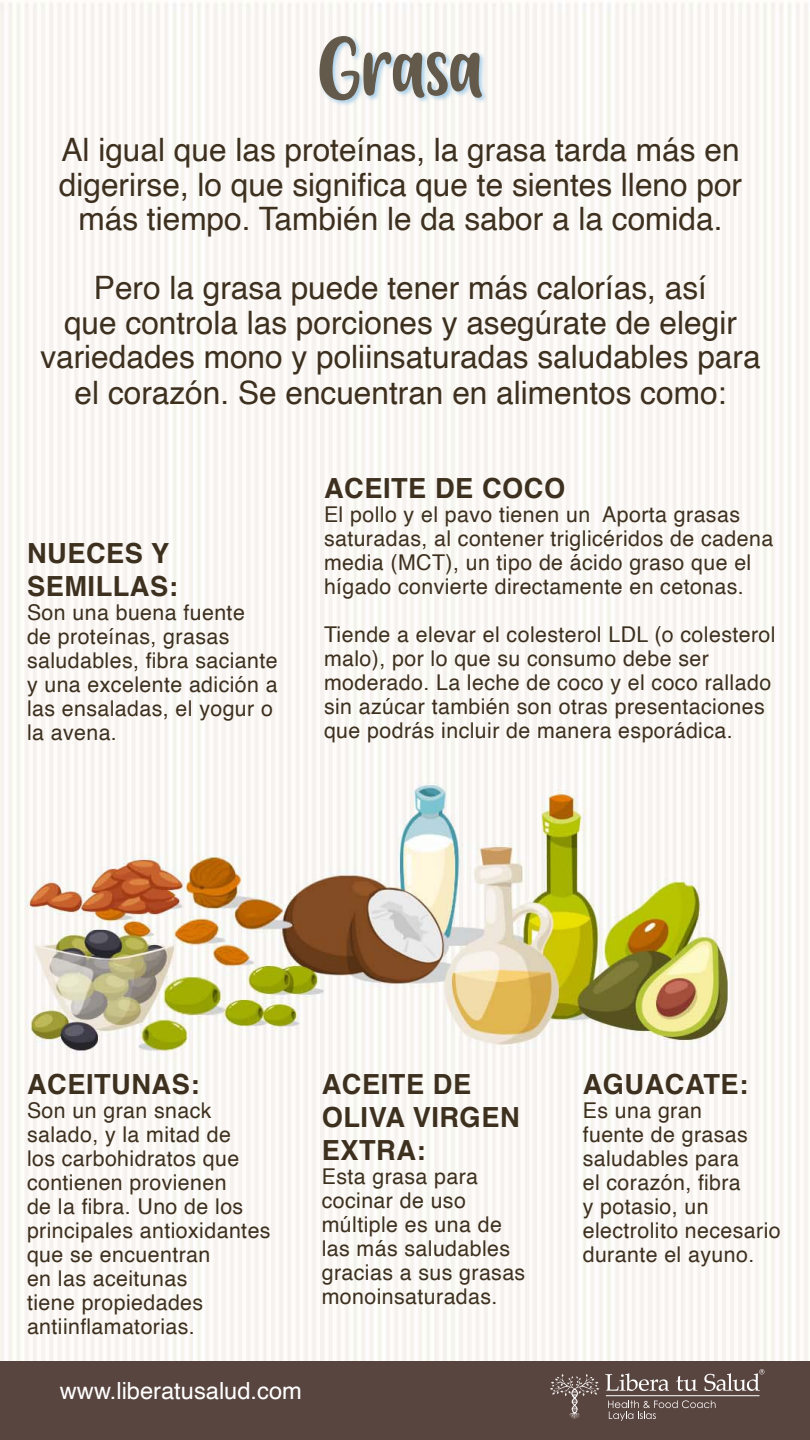
<style>
.page{position:relative;width:810px;height:1440px;background:#fff}
.page>*{position:absolute;margin:0;border:0;box-sizing:border-box;transform-origin:0 0}
.t1{font:85.5px "Friendly Schoolmates";letter-spacing:-.02em;color:#645a4b}
.t2{font:32.25px/35px "Helvetica";color:#3d301f;text-align:center}
.t3{font:700 27.75px/33px "Helvetica";letter-spacing:.02em;color:#3d301f}
.t4{font:23.7px "Helvetica";color:#fff}
.t5{font:21.75px/24px "Helvetica";letter-spacing:.02em;color:#3d301f}
</style>
<div class="page">
<img style="left:0;top:2px;width:809px;height:1359px">
<svg style="left:317px;top:35px;width:171px;height:72px"></svg>
<div style="left:0;top:1361px;width:810px;height:79px;background:#594540"></div>
<svg style="left:608px;top:1400px;width:108px;height:21px"></svg>
<svg style="left:605px;top:1373px;width:64px;height:18px"></svg>
<svg style="left:676px;top:1376px;width:21px;height:15px"></svg>
<svg style="left:550px;top:1374px;width:49px;height:45px"></svg>
<hr style="left:606px;top:1395px;width:153px;height:1px;background:#fff">
<svg style="left:704px;top:1369px;width:60px;height:22px"></svg>
<h1 class="t1" style="left:317px;top:21px;width:168px">Grasa</h1>
<h2 class="t2" style="left:59px;top:134px;width:685px;line-height:34.5px">Al igual que las proteínas, la grasa tarda más en digerirse, lo que significa que te sientes lleno por más tiempo. También le da sabor a la comida.</h2>
<h2 class="t2" style="left:40px;top:272px;width:722px">Pero la grasa puede tener más calorías, así<br>que controla las porciones y asegúrate de elegir variedades mono y poliinsaturadas saludables para el corazón. Se encuentran en alimentos como:</h2>
<p class="t3" style="left:27px;top:537px;width:152px">NUECES Y<br>SEMILLAS:</p>
<p class="t5" style="left:27px;top:601px;width:252px">Son una buena fuente<br>de proteínas, grasas saludables, fibra saciante y una excelente adición a las ensaladas, el yogur o la avena.</p>
<p class="t3" style="left:324px;top:472px;width:243px">ACEITE DE COCO</p>
<p class="t5" style="left:324px;top:503px;width:451px">El pollo y el pavo tienen un Aporta grasas saturadas, al contener triglicéridos de cadena media (MCT), un tipo de ácido graso que el hígado convierte directamente en cetonas.</p>
<p class="t5" style="left:324px;top:623px;width:453px">Tiende a elevar el colesterol LDL (o colesterol malo), por lo que su consumo debe ser moderado. La leche de coco y el coco rallado sin azúcar también son otras presentaciones que podrás incluir de manera esporádica.</p>
<p class="t3" style="left:27px;top:1068px;width:174px">ACEITUNAS:</p>
<p class="t5" style="left:27px;top:1099px;width:245px">Son un gran snack salado, y la mitad de<br>los carbohidratos que contienen provienen<br>de la fibra. Uno de los principales antioxidantes que se encuentran<br>en las aceitunas<br>tiene propiedades antiinflamatorias.</p>
<p class="t4" style="left:60px;top:1373px;width:244px">www.liberatusalud.com</p>
<p class="t3" style="left:322px;top:1068px;width:199px">ACEITE DE<br>OLIVA VIRGEN<br>EXTRA:</p>
<p class="t5" style="left:322px;top:1165px;width:205px">Esta grasa para cocinar de uso múltiple es una de las más saludables gracias a sus grasas monoinsaturadas.</p>
<p class="t3" style="left:583px;top:1068px;width:167px">AGUACATE:</p>
<p class="t5" style="left:583px;top:1099px;width:200px">Es una gran<br>fuente de grasas saludables para<br>el corazón, fibra<br>y potasio, un electrolito necesario durante el ayuno.</p>
</div>
